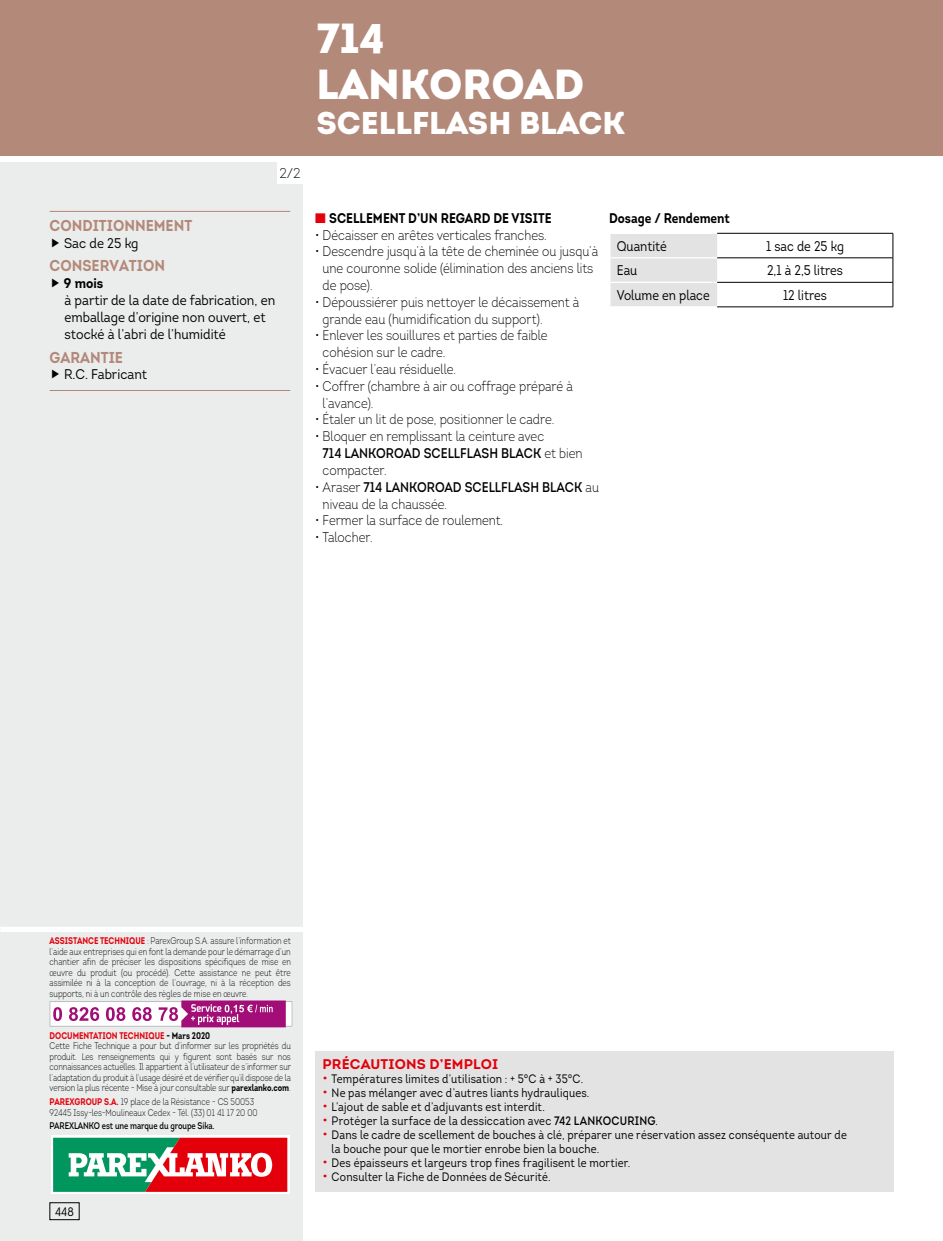
<style>
.page{position:relative;width:943px;height:1241px;background:#fff}
.page>*{position:absolute;margin:0;border:0;box-sizing:border-box;transform-origin:0 0}
.t1{font:900 42px/45.5px "Intro";color:#fff}
.t2{font:900 31.5px "Intro";color:#fff}
.t3{font:700 15.75px "Intro";color:#b38979;scale:.9 1}
.t4{font:300 14px/16.8px "Intro";color:#000;scale:.86 1}
.t5{font:14px/16.8px "Intro";color:#000;scale:.9 1}
.t6{font:14px "Intro";color:#000;scale:.86 1}
.t7{font:700 14px "Intro";color:#000;scale:.86 1}
.t8{font:700 14px "Intro";letter-spacing:.015em;color:#e3000b}
.t9{font:700 14px "Intro";color:#000;scale:.9 1}
.t10{font:300 14px "Intro";color:#000}
.t11{font:12.25px/14px "Intro";letter-spacing:.02em;color:#000;scale:.86 1}
.t12{font:12.25px "Intro Cond";color:#000}
.t13{font:300 9.62px/10.5px "Intro";letter-spacing:-.01em;color:#000;scale:.8 1}
.t14{font:600 9.62px "Intro";letter-spacing:-.01em;color:#000;scale:.8 1}
.s1{color:#e3000b}
.s2{font-weight:600}
.s3{font-weight:700;color:#e3000b}
.s4{font-weight:700}
.s5{font-size:14px;color:#e3000b}
</style>
<div class="page">
<div style="left:0;top:163px;width:303px;height:1077px;background:#ebecec"></div>
<div style="left:0;top:0;width:943px;height:156px;background:#b38979"></div>
<svg style="left:51px;top:1135px;width:238px;height:58px"></svg>
<svg style="left:53px;top:1137px;width:234px;height:54px;background:#9c7768"></svg>
<div style="left:0;top:926px;width:305px;height:5px;background:#fff"></div>
<div style="left:277px;top:162px;width:26px;height:22px;background:#fff"></div>
<div style="left:315px;top:1051px;width:578px;height:140px;background:#e3e3e3"></div>
<hr style="left:50px;top:211px;width:240px;height:1px;background:#b38979">
<hr style="left:50px;top:390px;width:240px;height:1px;background:#b38979">
<div style="left:610px;top:234px;width:107px;height:72px;background:#e3e3e3"></div>
<hr style="left:717px;top:233px;width:176px;height:1px;background:#000">
<hr style="left:717px;top:257px;width:176px;height:1px;background:#000">
<hr style="left:717px;top:282px;width:176px;height:1px;background:#000">
<svg style="left:892px;top:233px;width:1px;height:73px"></svg>
<hr style="left:717px;top:306px;width:176px;height:1px;background:#000">
<svg style="left:50px;top:1000px;width:242px;height:27px;background:#cf89bb"></svg>
<div style="left:50px;top:1202px;width:29px;height:17px;border:1px solid #000"></div>
<h3 class="t10" style="left:279px;top:165px;width:23px">2/2</h3>
<h3 class="t3" style="left:50px;top:215px;width:160px">CONDITIONNEMENT</h3>
<h3 class="t5" style="left:64px;top:234px;width:84px">Sac de 25 kg</h3>
<h3 class="t3" style="left:50px;top:256px;width:130px">CONSERVATION</h3>
<h3 class="t9" style="left:64px;top:274px;width:45px">9 mois</h3>
<h3 class="t5" style="left:64px;top:292px;width:235px">à partir de la date de fabrication, en emballage d’origine non ouvert, et stocké à l’abri de l’humidité</h3>
<h3 class="t3" style="left:50px;top:347px;width:83px">GARANTIE</h3>
<h3 class="t5" style="left:64px;top:366px;width:94px">R.C. Fabricant</h3>
<h1 class="t1" style="left:316px;top:15px;width:269px">714<br>LANKOROAD</h1>
<h2 class="t2" style="left:316px;top:102px;width:310px">SCELLFLASH BLACK</h2>
<h3 class="t7" style="left:315px;top:209px;width:276px"><span class="s1">■</span> SCELLEMENT D’UN REGARD DE VISITE</h3>
<h3 class="t4" style="left:315px;top:226px;width:271px">• Décaisser en arêtes verticales franches.</h3>
<h3 class="t4" style="left:322px;top:243px;width:322px;text-indent:-7px">• Descendre jusqu’à la tête de cheminée ou jusqu’à une couronne solide (élimination des anciens lits de pose).</h3>
<h3 class="t4" style="left:322px;top:293px;width:300px;text-indent:-7px">• Dépoussiérer puis nettoyer le décaissement à grande eau (humidification du support).</h3>
<h3 class="t4" style="left:322px;top:327px;width:263px;text-indent:-7px">• Enlever les souillures et parties de faible cohésion sur le cadre.</h3>
<h3 class="t4" style="left:315px;top:360px;width:165px">• Évacuer l’eau résiduelle.</h3>
<h3 class="t4" style="left:322px;top:377px;width:292px;text-indent:-7px">• Coffrer (chambre à air ou coffrage préparé à l’avance).</h3>
<h3 class="t4" style="left:315px;top:411px;width:279px">• Étaler un lit de pose, positionner le cadre.</h3>
<h3 class="t4" style="left:322px;top:428px;width:304px;text-indent:-7px">• Bloquer en remplissant la ceinture avec<br><span class="s2">714 LANKOROAD SCELLFLASH BLACK</span> et bien compacter.</h3>
<h3 class="t4" style="left:322px;top:478px;width:323px;text-indent:-7px">• Araser <span class="s2">714 LANKOROAD SCELLFLASH BLACK</span> au niveau de la chaussée.</h3>
<h3 class="t4" style="left:315px;top:512px;width:220px">• Fermer la surface de roulement.</h3>
<h3 class="t4" style="left:315px;top:528px;width:68px">• Talocher.</h3>
<h3 class="t7" style="left:609px;top:209px;width:142px">Dosage / Rendement</h3>
<h3 class="t6" style="left:617px;top:237px;width:60px">Quantité</h3>
<h3 class="t6" style="left:766px;top:237px;width:92px">1 sac de 25 kg</h3>
<h3 class="t6" style="left:617px;top:262px;width:25px">Eau</h3>
<h3 class="t6" style="left:767px;top:262px;width:90px">2,1 à 2,5 litres</h3>
<h3 class="t6" style="left:617px;top:286px;width:109px">Volume en place</h3>
<h3 class="t6" style="left:783px;top:286px;width:53px">12 litres</h3>
<p class="t13" style="left:50px;top:935px;width:303px;text-align:justify"><span class="s3">ASSISTANCE TECHNIQUE</span> : ParexGroup S.A. assure l’information et l’aide aux entreprises qui en font la demande pour le démarrage d’un chantier afin de préciser les dispositions spécifiques de mise en œuvre du produit (ou procédé). Cette assistance ne peut être assimilée ni à la conception de l’ouvrage, ni à la réception des supports, ni à un contrôle des règles de mise en œuvre.</p>
<p class="t13" style="left:50px;top:1030px;width:303px"><span class="s3">DOCUMENTATION TECHNIQUE</span> <span class="s4">- Mars 2020<br></span>Cette Fiche Technique a pour but d’informer sur les propriétés du produit. Les renseignements qui y figurent sont basés sur nos connaissances actuelles. Il appartient à l’utilisateur de s’informer sur l’adaptation du produit à l’usage désiré et de vérifier qu’il dispose de la version la plus récente - Mise à jour consultable sur <span class="s4">parexlanko.com</span>.</p>
<p class="t13" style="left:50px;top:1096px;width:261px"><span class="s3">PAREXGROUP S.A.</span> 19 place de la Résistance - CS 50053<br>92445 Issy-les-Moulineaux Cedex - Tél. (33) 01 41 17 20 00</p>
<p class="t14" style="left:50px;top:1119px;width:208px">PAREXLANKO est une marque du groupe Sika.</p>
<p class="t12" style="left:55px;top:1203px;width:20px">448</p>
<h3 class="t8" style="left:322px;top:1054px;width:177px">PRÉCAUTIONS D’EMPLOI</h3>
<p class="t11" style="left:322px;top:1070px;width:304px"><span class="s5">•</span> Températures limites d’utilisation : + 5°C à + 35°C.</p>
<p class="t11" style="left:322px;top:1084px;width:312px"><span class="s5">•</span> Ne pas mélanger avec d’autres liants hydrauliques.</p>
<p class="t11" style="left:322px;top:1098px;width:260px"><span class="s5">•</span> L’ajout de sable et d’adjuvants est interdit.</p>
<p class="t11" style="left:322px;top:1112px;width:391px"><span class="s5">•</span> Protéger la surface de la dessiccation avec <span class="s2">742 LANKOCURING</span>.</p>
<p class="t11" style="left:331px;top:1126px;width:600px;text-indent:-9px"><span class="s5">•</span> Dans le cadre de scellement de bouches à clé, préparer une réservation assez conséquente autour de la bouche pour que le mortier enrobe bien la bouche.</p>
<p class="t11" style="left:322px;top:1154px;width:359px"><span class="s5">•</span> Des épaisseurs et largeurs trop fines fragilisent le mortier.</p>
<p class="t11" style="left:322px;top:1168px;width:267px"><span class="s5">•</span> Consulter la Fiche de Données de Sécurité.</p>
</div>
